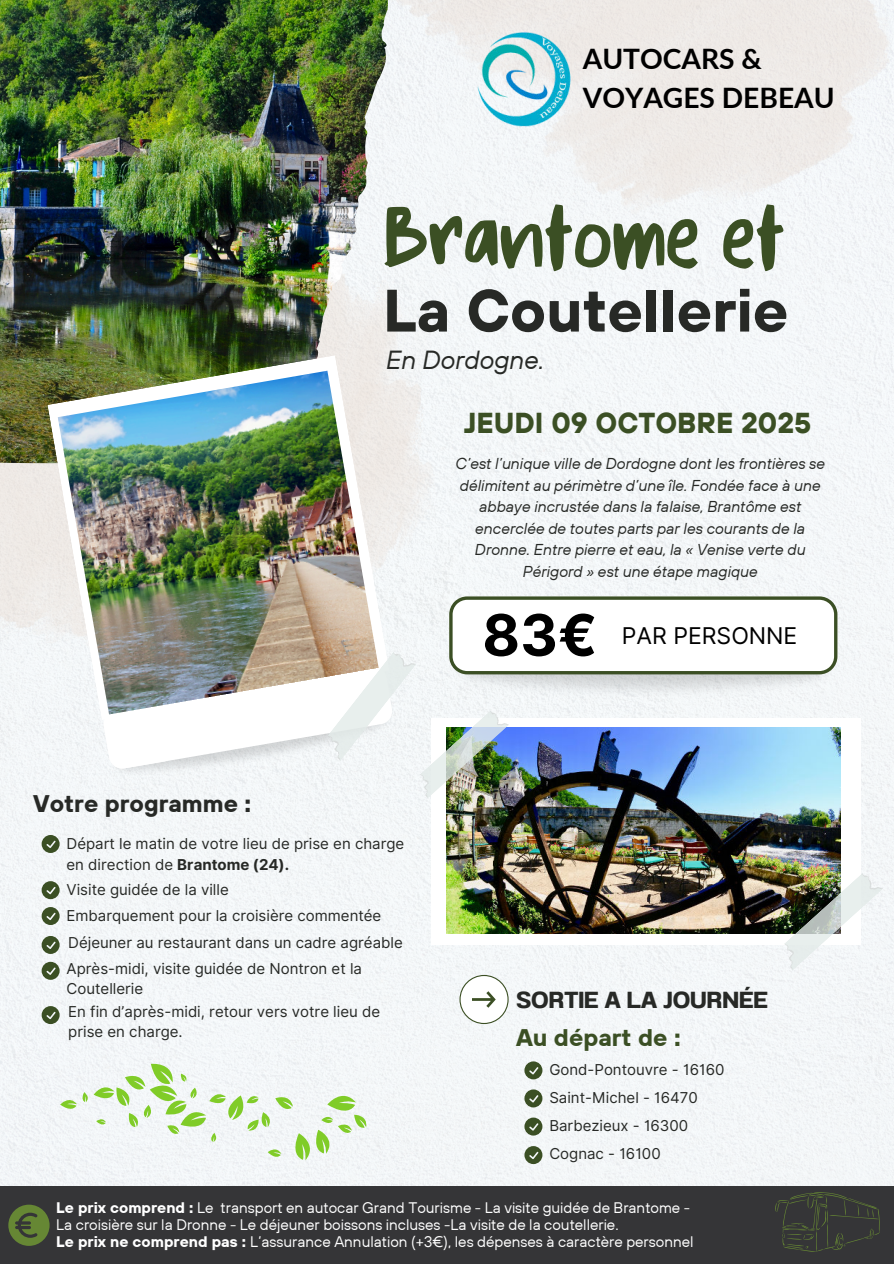
<style>
.page{position:relative;width:894px;height:1264px;background:#fff}
.page>*{position:absolute;margin:0;border:0;box-sizing:border-box;transform-origin:0 0}
.t1{font:89.4px "Kandy Yum";color:#3b4f24}
.t2{font:700 59.7px "TT Hoves";color:#272926}
.t3{font:700 57.45px "Inter";color:#000}
.t4{font:700 28.8px "TT Hoves";color:#3b4f24}
.t5{font:700 28.2px/39px "Lato";color:#000}
.t6{font:italic 26.1px "TT Hoves";color:#272926}
.t7{font:700 24px "TT Hoves";color:#272926}
.t8{font:700 24px "TT Hoves";color:#3b4f24}
.t9{font:700 23.25px "Anantason";color:#272926}
.t10{font:23.1px "Inter";color:#000}
.t11{font:italic 15.75px/21.5px "TT Hoves";color:#272926;text-align:center}
.t12{font:15.3px/17.1px "TT Hoves";color:#fff}
.t13{font:15px/20.2px "Inter";color:#272926}
.s1{font-weight:700}
</style>
<div class="page">
<div style="left:0;top:317px;width:893px;height:869px;background:#f4f7f8"></div>
<div style="left:0;top:1186px;width:893px;height:77px;background:#353537"></div>
<img style="left:0;top:317px;width:440px;height:350px">
<img style="left:0;top:0;width:388px;height:464px">
<svg style="left:524px;top:1061px;width:18px;height:18px"></svg>
<svg style="left:524px;top:1089px;width:18px;height:18px"></svg>
<svg style="left:524px;top:1117px;width:18px;height:18px"></svg>
<svg style="left:42px;top:835px;width:18px;height:18px"></svg>
<svg style="left:42px;top:881px;width:18px;height:18px"></svg>
<img style="left:47px;top:355px;width:342px;height:365px">
<img style="left:58px;top:371px;width:320px;height:343px">
<div style="left:432px;top:717px;width:428px;height:227px;background:#fff"></div>
<img style="left:446px;top:727px;width:394px;height:206px">
<img style="left:102px;top:596px;width:735px;height:202px">
<img style="left:784px;top:873px;width:99px;height:97px">
<svg style="left:459px;top:974px;width:49px;height:50px"></svg>
<img style="left:224px;top:0;width:669px;height:317px">
<img style="left:459px;top:30px;width:130px;height:98px">
<svg style="left:8px;top:1204px;width:42px;height:41px"></svg>
<svg style="left:775px;top:1192px;width:104px;height:59px"></svg>
<svg style="left:524px;top:1146px;width:18px;height:18px"></svg>
<svg style="left:42px;top:936px;width:18px;height:17px"></svg>
<svg style="left:42px;top:961px;width:18px;height:18px"></svg>
<svg style="left:42px;top:907px;width:18px;height:18px"></svg>
<svg style="left:42px;top:1006px;width:18px;height:18px"></svg>
<svg style="left:60px;top:1061px;width:308px;height:99px"></svg>
<h3 class="t5" style="left:582px;top:38px;width:253px">AUTOCARS &amp;<br>VOYAGES DEBEAU</h3>
<h1 class="t1" style="left:383px;top:184px;width:403px">Brantome et</h1>
<h2 class="t2" style="left:383px;top:271px;width:407px">La Coutellerie</h2>
<h3 class="t6" style="left:386px;top:344px;width:159px">En Dordogne.</h3>
<h3 class="t4" style="left:464px;top:403px;width:348px">JEUDI 09 OCTOBRE 2025</h3>
<p class="t11" style="left:455px;top:453px;width:371px">C’est l’unique ville de Dordogne dont les frontières se délimitent au périmètre d’une île. Fondée face à une abbaye incrustée dans la falaise, Brantôme est encerclée de toutes parts par les courants de la Dronne. Entre pierre et eau, la « Venise verte du Périgord » est une étape magique</p>
<h3 class="t7" style="left:33px;top:787px;width:219px">Votre programme :</h3>
<p class="t13" style="left:67px;top:833px;width:339px">Départ le matin de votre lieu de prise en charge en direction de <span class="s1">Brantome (24).</span></p>
<p class="t13" style="left:67px;top:879px;width:164px">Visite guidée de la ville</p>
<p class="t13" style="left:67px;top:905px;width:316px">Embarquement pour la croisière commentée</p>
<p class="t13" style="left:67px;top:958px;width:297px">Après-midi, visite guidée de Nontron et la<br>Coutellerie</p>
<p class="t13" style="left:68px;top:932px;width:336px">Déjeuner au restaurant dans un cadre agréable</p>
<p class="t13" style="left:68px;top:1001px;width:313px">En fin d’après-midi, retour vers votre lieu de prise en charge.</p>
<h3 class="t3" style="left:482px;top:593px;width:117px">83€</h3>
<h3 class="t10" style="left:621px;top:618px;width:177px">PAR PERSONNE</h3>
<h3 class="t9" style="left:516px;top:980px;width:253px">SORTIE A LA JOURNÉE</h3>
<h3 class="t8" style="left:516px;top:1021px;width:166px">Au départ de :</h3>
<p class="t13" style="left:549px;top:1055px;width:176px;line-height:28px">Gond-Pontouvre - 16160<br>Saint-Michel - 16470<br>Barbezieux - 16300</p>
<p class="t13" style="left:549px;top:1143px;width:113px">Cognac - 16100</p>
<p class="t12" style="left:56px;top:1198px;width:638px"><span class="s1">Le prix comprend :</span> Le transport en autocar Grand Tourisme - La visite guidée de Brantome -<br>La croisière sur la Dronne - Le déjeuner boissons incluses -La visite de la coutellerie.<br><span class="s1">Le prix ne comprend pas :</span> L’assurance Annulation (+3€), les dépenses à caractère personnel</p>
</div>
